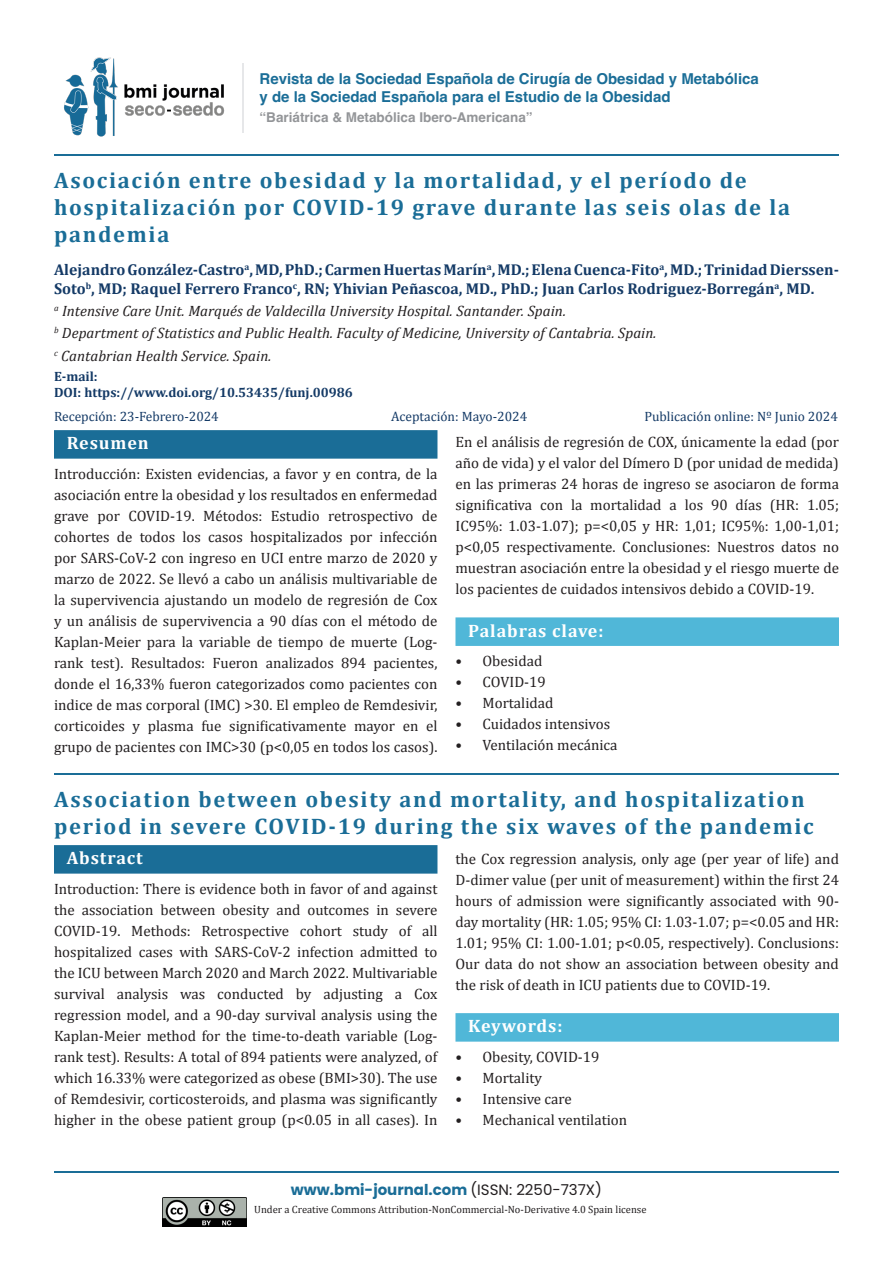
<style>
.page{position:relative;width:893px;height:1263px;background:#fff}
.page>*{position:absolute;margin:0;border:0;box-sizing:border-box;transform-origin:0 0}
.Título{font:700 22.5px/27px "Cambria";letter-spacing:.075em;color:#1a6d97}
.Palabras_clave_título{font:700 18px "Cambria";letter-spacing:.05em;color:#fff}
.Capítulo{font:700 18px "Cambria";letter-spacing:.05em;color:#fff}
.t1{font:700 15.75px/18.9px "Cambria";color:#143a66}
.Párrafo{font:15px/21px "Cambria";color:#231f20;text-align:justify}
.Llamadas_autores{font:italic 15px "Cambria";letter-spacing:.005em;color:#231f20}
.t2{font:700 15px/18px "Helvetica";color:#1a6d97}
.t3{font:700 15px "Poppins";color:#1a6d97}
.Recepción{font:13.5px "Cambria";color:#143a66}
.email_Y_DOI{font:700 13.5px "Cambria";color:#143a66}
.t4{font:700 13.5px "Helvetica";color:#939598}
.t5{font:10.5px "Cambria";color:#231f20}
.s1{font-weight:400;color:#231f20}
</style>
<div class="page">
<img style="left:64px;top:57px;width:161px;height:80px">
<hr style="left:243px;top:63px;width:1px;height:70px;background:#e6e7e9">
<hr style="left:54px;top:154px;width:785px;height:1px;background:#1a6d97">
<hr style="left:54px;top:1171px;width:785px;height:1px;background:#1a6d97">
<img style="left:163px;top:1197px;width:83px;height:29px">
<div style="left:54px;top:430px;width:383px;height:29px;background:#1a6d97"></div>
<div style="left:455px;top:617px;width:384px;height:29px;background:#50b7d8"></div>
<div style="left:54px;top:845px;width:383px;height:29px;background:#1a6d97"></div>
<div style="left:455px;top:1013px;width:384px;height:29px;background:#50b7d8"></div>
<hr style="left:54px;top:774px;width:785px;height:1px;background:#1a6d97">
<p class="t2" style="left:260px;top:72px;width:501px">Revista de la Sociedad Española de Cirugía de Obesidad y Metabólica y de la Sociedad Española para el Estudio de la Obesidad</p>
<p class="t4" style="left:260px;top:109px;width:275px">“Bariátrica &amp; Metabólica Ibero-Americana”</p>
<p class="Título" style="left:54px;top:166px;width:738px">Asociación entre obesidad y la mortalidad, y el período de hospitalización por COVID-19 grave durante las seis olas de la pandemia</p>
<p class="t1" style="left:54px;top:260px;width:786px">Alejandro González-Castro<sup>a</sup>, MD, PhD.; Carmen Huertas Marín<sup>a</sup>, MD.; Elena Cuenca-Fito<sup>a</sup>, MD.; Trinidad Dierssen-<br>Soto<sup>b</sup>, MD; Raquel Ferrero Franco<sup>c</sup>, RN; Yhivian Peñascoa, MD., PhD.; Juan Carlos Rodriguez-Borregán<sup>a</sup>, MD.</p>
<p class="Llamadas_autores" style="left:54px;top:302px;width:514px"><sup>a</sup> Intensive Care Unit. Marqués de Valdecilla University Hospital. Santander. Spain.</p>
<p class="Llamadas_autores" style="left:54px;top:324px;width:604px"><sup>b</sup> Department of Statistics and Public Health. Faculty of Medicine, University of Cantabria. Spain.</p>
<p class="Llamadas_autores" style="left:54px;top:346px;width:219px"><sup>c</sup> Cantabrian Health Service. Spain.</p>
<p class="email_Y_DOI" style="left:54px;top:367px;width:45px">E-mail:</p>
<p class="email_Y_DOI" style="left:54px;top:383px;width:300px">DOI: https://www.doi.org/10.53435/funj.00986</p>
<p class="Recepción" style="left:54px;top:408px;width:166px">Recepción: 23-Febrero-2024</p>
<p class="Recepción" style="left:391px;top:408px;width:137px">Aceptación: Mayo-2024</p>
<p class="Recepción" style="left:644px;top:408px;width:195px">Publicación online: Nº Junio 2024</p>
<p class="Capítulo" style="left:67px;top:430px;width:84px">Resumen</p>
<p class="Párrafo" style="left:54px;top:463px;width:385px">Introducción: Existen evidencias, a favor y en contra, de la asociación entre la obesidad y los resultados en enfermedad grave por COVID-19. Métodos: Estudio retrospectivo de cohortes de todos los casos hospitalizados por infección por SARS-CoV-2 con ingreso en UCI entre marzo de 2020 y marzo de 2022. Se llevó a cabo un análisis multivariable de la supervivencia ajustando un modelo de regresión de Cox y un análisis de supervivencia a 90 días con el método de Kaplan-Meier para la variable de tiempo de muerte (Log&shy;rank test). Resultados: Fueron analizados 894 pacientes, donde el 16,33% fueron categorizados como pacientes con indice de mas corporal (IMC) &gt;30. El empleo de Remdesivir, corticoides y plasma fue significativamente mayor en el grupo de pacientes con IMC&gt;30 (p&lt;0,05 en todos los casos).</p>
<p class="Párrafo" style="left:455px;top:431px;width:385px">En el análisis de regresión de COX, únicamente la edad (por año de vida) y el valor del Dímero D (por unidad de medida) en las primeras 24 horas de ingreso se asociaron de forma significativa con la mortalidad a los 90 días (HR: 1.05; IC95%: 1.03-1.07); p=&lt;0,05 y HR: 1,01; IC95%: 1,00-1,01; p&lt;0,05 respectivamente. Conclusiones: Nuestros datos no muestran asociación entre la obesidad y el riesgo muerte de los pacientes de cuidados intensivos debido a COVID-19.</p>
<p class="Palabras_clave_título" style="left:468px;top:618px;width:137px">Palabras clave:</p>
<p class="Párrafo" style="left:455px;top:650px;width:88px">• Obesidad</p>
<p class="Párrafo" style="left:455px;top:671px;width:92px">• COVID-19</p>
<p class="Párrafo" style="left:455px;top:692px;width:99px">• Mortalidad</p>
<p class="Párrafo" style="left:455px;top:713px;width:156px">• Cuidados intensivos</p>
<p class="Párrafo" style="left:455px;top:734px;width:163px">• Ventilación mecánica</p>
<p class="Título" style="left:54px;top:785px;width:761px">Association between obesity and mortality, and hospitalization period in severe COVID-19 during the six waves of the pandemic</p>
<p class="Capítulo" style="left:67px;top:845px;width:78px">Abstract</p>
<p class="Párrafo" style="left:54px;top:878px;width:385px">Introduction: There is evidence both in favor of and against the association between obesity and outcomes in severe COVID-19. Methods: Retrospective cohort study of all hospitalized cases with SARS-CoV-2 infection admitted to the ICU between March 2020 and March 2022. Multivariable survival analysis was conducted by adjusting a Cox regression model, and a 90-day survival analysis using the Kaplan-Meier method for the time-to-death variable (Log&shy;rank test). Results: A total of 894 patients were analyzed, of which 16.33% were categorized as obese (BMI&gt;30). The use of Remdesivir, corticosteroids, and plasma was significantly higher in the obese patient group (p&lt;0.05 in all cases). In</p>
<p class="Párrafo" style="left:455px;top:848px;width:385px">the Cox regression analysis, only age (per year of life) and D-dimer value (per unit of measurement) within the first 24 hours of admission were significantly associated with 90- day mortality (HR: 1.05; 95% CI: 1.03-1.07; p=&lt;0.05 and HR:<br>1.01; 95% CI: 1.00-1.01; p&lt;0.05, respectively). Conclusions:<br>Our data do not show an association between obesity and the risk of death in ICU patients due to COVID-19.</p>
<p class="Palabras_clave_título" style="left:468px;top:1013px;width:96px">Keywords:</p>
<p class="Párrafo" style="left:455px;top:1046px;width:146px">• Obesity, COVID-19</p>
<p class="Párrafo" style="left:455px;top:1067px;width:88px">• Mortality</p>
<p class="Párrafo" style="left:455px;top:1088px;width:118px">• Intensive care</p>
<p class="Párrafo" style="left:455px;top:1109px;width:173px">• Mechanical ventilation</p>
<p class="t3" style="left:291px;top:1181px;width:313px">www.bmi-journal.com <span class="s1">(ISSN: 2250-737X)</span></p>
<p class="t5" style="left:254px;top:1203px;width:394px">Under a Creative Commons Attribution-NonCommercial-No-Derivative 4.0 Spain license</p>
</div>
